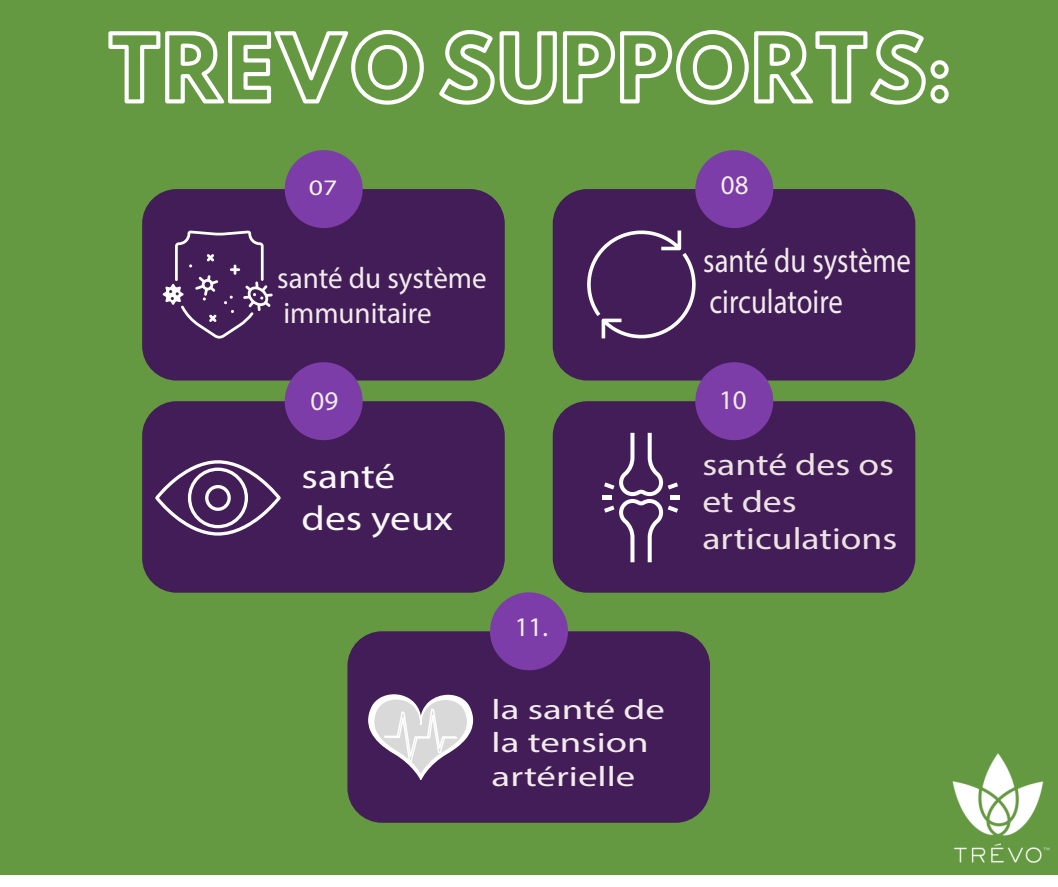
<style>
.page{position:relative;width:1058px;height:887px;background:#fff}
.page>*{position:absolute;margin:0;border:0;box-sizing:border-box;transform-origin:0 0}
.t1{font:34.8px/41.7px "Myriad Pro";color:#f9f7f7;scale:1.19 1}
.t2{font:34.05px/41px "Myriad Pro";color:#f2ebeb;scale:.84 1}
.t3{font:30.75px/37px "Myriad Pro";color:#ede2e2;scale:1.22 1}
.t4{font:29.7px/35.7px "Myriad Pro";color:#f2ebeb}
.t5{font:28.2px/33.9px "Myriad Pro";color:#f2ebeb;scale:1.37 1}
.t6{font:27px "Myriad Pro";color:#f2eded}
.t7{font:27px "Myriad Pro";color:#f4eded}
.t8{font:27px "Myriad Pro";color:#f4e9e9}
.t9{font:22.2px "Myriad Pro";color:#f9f4f4;scale:1.25 1}
</style>
<div class="page">
<div style="left:0;top:0;width:1058px;height:874px;background:#659941"></div>
<div style="left:142px;top:189px;width:363px;height:191px;background:#421d57;border-radius:35px"></div>
<div style="left:552px;top:401px;width:363px;height:191px;background:#421d57;border-radius:35px"></div>
<div style="left:142px;top:401px;width:363px;height:191px;background:#421d57;border-radius:35px"></div>
<div style="left:347px;top:631px;width:363px;height:191px;background:#421d57;border-radius:35px"></div>
<div style="left:552px;top:189px;width:363px;height:191px;background:#421d57;border-radius:35px"></div>
<svg style="left:285px;top:150px;width:78px;height:78px"></svg>
<svg style="left:285px;top:362px;width:78px;height:78px"></svg>
<svg style="left:490px;top:592px;width:78px;height:78px"></svg>
<svg style="left:695px;top:362px;width:78px;height:78px"></svg>
<svg style="left:162px;top:230px;width:111px;height:108px"></svg>
<svg style="left:587px;top:150px;width:186px;height:188px"></svg>
<svg style="left:155px;top:460px;width:126px;height:75px"></svg>
<hr style="left:602px;top:495px;width:10px;height:4px;background:#fff">
<svg style="left:604px;top:433px;width:75px;height:129px"></svg>
<svg style="left:368px;top:694px;width:106px;height:86px"></svg>
<img style="left:952px;top:753px;width:98px;height:110px">
<svg style="left:108px;top:30px;width:316px;height:75px"></svg>
<svg style="left:439px;top:30px;width:118px;height:75px"></svg>
<svg style="left:563px;top:30px;width:185px;height:75px"></svg>
<svg style="left:754px;top:30px;width:194px;height:75px"></svg>
<p class="t9" style="left:309px;top:174px;width:24px">07</p>
<p class="t4" style="left:277px;top:259px;width:211px">santé du système immunitaire</p>
<p class="t6" style="left:310px;top:384px;width:29px">09</p>
<p class="t1" style="left:302px;top:455px;width:129px">santé des yeux</p>
<p class="t6" style="left:514px;top:610px;width:35px">11.</p>
<p class="t5" style="left:491px;top:691px;width:128px">la santé de la tension artérielle</p>
<p class="t7" style="left:721px;top:168px;width:29px">08</p>
<p class="t2" style="left:703px;top:239px;width:249px">santé du système circulatoire</p>
<p class="t8" style="left:719px;top:384px;width:29px">10</p>
<p class="t3" style="left:702px;top:446px;width:161px">santé des os et des articulations</p>
</div>
